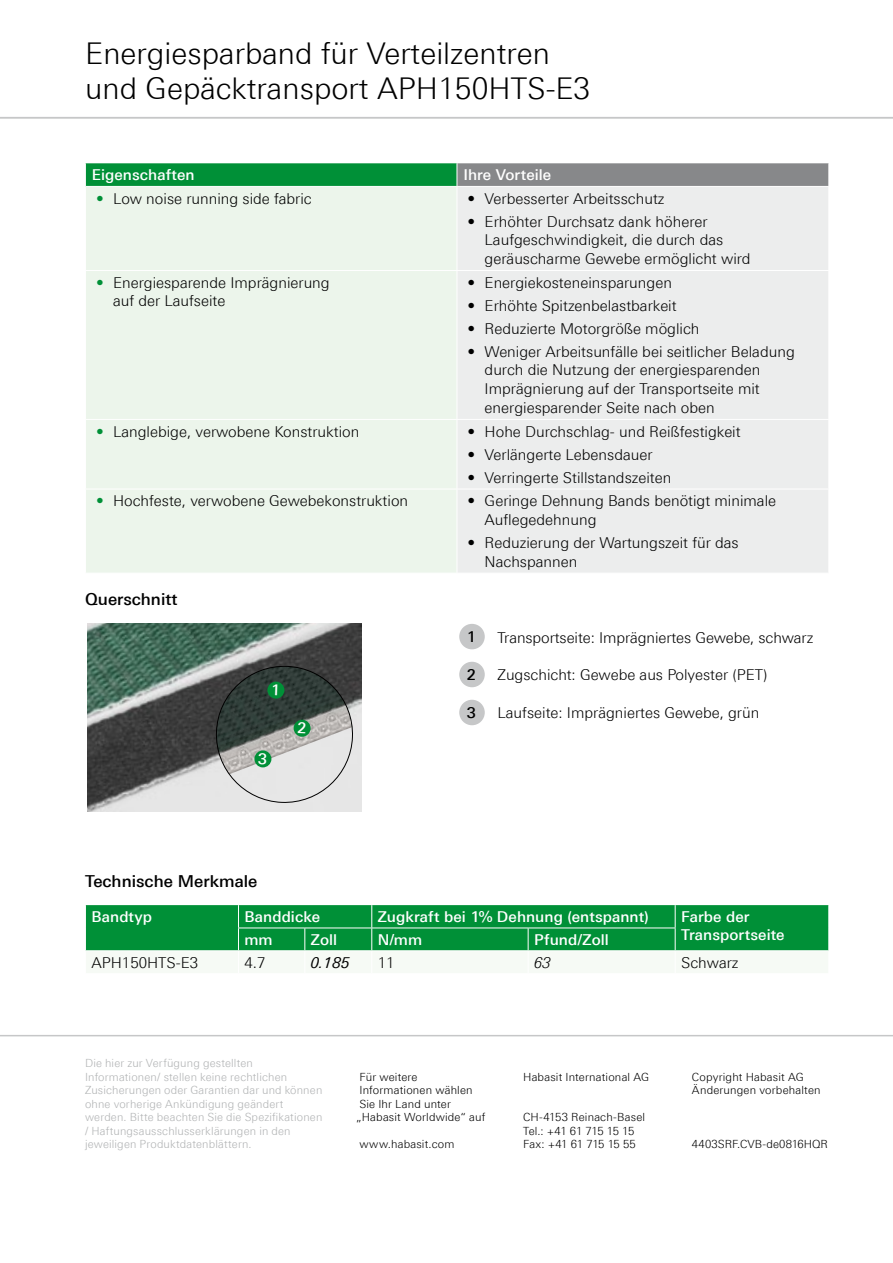
<style>
.page{position:relative;width:893px;height:1263px;background:#fff}
.page>*{position:absolute;margin:0;border:0;box-sizing:border-box;transform-origin:0 0}
.t1{font:300 30px/34.5px "Linotype Univers 330";color:#000}
.t2{font:500 16.5px "Linotype Univers 530";color:#000}
.t3{font:300 15px/18.8px "Linotype Univers 330";color:#000}
.t4{font:500 15px "Linotype Univers 530";letter-spacing:.005em;color:#fff}
.t5{font:italic 15px "Linotype Univers 431";color:#000}
.t6{font:500 15px "Linotype Univers 530";color:#000}
.t7{font:15px "Linotype Univers 331 Light It";color:#000}
.t8{font:300 11.25px/13.5px "Linotype Univers 330";letter-spacing:.015em;color:#b1b3b4}
.t9{font:300 11.25px/13.5px "Linotype Univers 330";letter-spacing:.015em;color:#000}
.s1{color:#009037}
</style>
<div class="page">
<div style="left:85px;top:163px;width:372px;height:23px;background:#009037"></div>
<div style="left:457px;top:163px;width:372px;height:23px;background:#87888a"></div>
<div style="left:86px;top:187px;width:370px;height:386px;background:#ecf5eb"></div>
<div style="left:458px;top:187px;width:370px;height:386px;background:#eceded"></div>
<svg style="left:85px;top:163px;width:1px;height:23px"></svg>
<svg style="left:457px;top:163px;width:1px;height:23px"></svg>
<svg style="left:828px;top:163px;width:1px;height:23px"></svg>
<hr style="left:85px;top:270px;width:372px;height:1px;background:#fff">
<hr style="left:457px;top:270px;width:372px;height:1px;background:#fff">
<hr style="left:457px;top:419px;width:372px;height:1px;background:#fff">
<hr style="left:457px;top:489px;width:372px;height:1px;background:#fff">
<hr style="left:85px;top:419px;width:372px;height:1px;background:#fff">
<hr style="left:85px;top:489px;width:372px;height:1px;background:#fff">
<div style="left:85px;top:905px;width:744px;height:45px;background:#009037"></div>
<hr style="left:238px;top:927px;width:67px;height:1px;background:#fff">
<hr style="left:305px;top:927px;width:67px;height:1px;background:#fff">
<hr style="left:372px;top:927px;width:156px;height:1px;background:#fff">
<hr style="left:528px;top:927px;width:147px;height:1px;background:#fff">
<div style="left:459px;top:624px;width:26px;height:25px;background:#c6c7c8;border-radius:50%"></div>
<div style="left:459px;top:662px;width:26px;height:25px;background:#c6c7c8;border-radius:50%"></div>
<div style="left:459px;top:700px;width:26px;height:25px;background:#c6c7c8;border-radius:50%"></div>
<hr style="left:0;top:117px;width:893px;height:1px;background:#c6c7c8">
<hr style="left:0;top:1035px;width:893px;height:1px;background:#c6c7c8">
<img style="left:87px;top:624px;width:274px;height:187px">
<svg style="left:214px;top:664px;width:141px;height:140px;background:#868f8a"></svg>
<h1 class="t1" style="left:85px;top:36px;width:507px">Energiesparband für Verteilzentren und Gepäcktransport APH150HTS-E3</h1>
<p class="t4" style="left:92px;top:166px;width:104px">Eigenschaften</p>
<p class="t4" style="left:463px;top:166px;width:89px">Ihre Vorteile</p>
<p class="t3" style="left:96px;top:189px;width:217px"><span class="s1">•</span> Low noise running side fabric</p>
<p class="t3" style="left:468px;top:189px;width:198px">• Verbesserter Arbeitsschutz</p>
<p class="t3" style="left:485px;top:212px;width:268px;text-indent:-17px">• Erhöhter Durchsatz dank höherer<br>Laufgeschwindigkeit, die durch das geräuscharme Gewebe ermöglicht wird</p>
<p class="t3" style="left:113px;top:273px;width:218px;text-indent:-17px"><span class="s1">•</span> Energiesparende Imprägnierung auf der Laufseite</p>
<p class="t3" style="left:468px;top:273px;width:206px">• Energiekosteneinsparungen</p>
<p class="t3" style="left:468px;top:296px;width:211px">• Erhöhte Spitzenbelastbarkeit</p>
<p class="t3" style="left:468px;top:319px;width:233px">• Reduzierte Motorgröße möglich</p>
<p class="t3" style="left:485px;top:342px;width:312px;text-indent:-17px">• Weniger Arbeitsunfälle bei seitlicher Beladung durch die Nutzung der energiesparenden Imprägnierung auf der Transportseite mit energiesparender Seite nach oben</p>
<p class="t3" style="left:96px;top:422px;width:265px"><span class="s1">•</span> Langlebige, verwobene Konstruktion</p>
<p class="t3" style="left:468px;top:422px;width:275px">• Hohe Durchschlag- und Reißfestigkeit</p>
<p class="t3" style="left:468px;top:445px;width:186px">• Verlängerte Lebensdauer</p>
<p class="t3" style="left:468px;top:468px;width:205px">• Verringerte Stillstandszeiten</p>
<p class="t3" style="left:96px;top:491px;width:314px"><span class="s1">•</span> Hochfeste, verwobene Gewebekonstruktion</p>
<p class="t3" style="left:485px;top:491px;width:293px;text-indent:-17px">• Geringe Dehnung Bands benötigt minimale<br>Auflegedehnung</p>
<p class="t3" style="left:485px;top:533px;width:256px;text-indent:-17px">• Reduzierung der Wartungszeit für das<br>Nachspannen</p>
<p class="t2" style="left:85px;top:589px;width:94px">Querschnitt</p>
<p class="t2" style="left:85px;top:871px;width:174px">Technische Merkmale</p>
<p class="t6" style="left:467px;top:628px;width:10px">1</p>
<p class="t6" style="left:467px;top:666px;width:10px">2</p>
<p class="t6" style="left:467px;top:704px;width:10px">3</p>
<p class="t3" style="left:497px;top:628px;width:317px">Transportseite: Imprägniertes Gewebe, schwarz</p>
<p class="t3" style="left:497px;top:665px;width:271px">Zugschicht: Gewebe aus Polyester (PET)</p>
<p class="t3" style="left:497px;top:703px;width:263px">Laufseite: Imprägniertes Gewebe, grün</p>
<p class="t4" style="left:91px;top:908px;width:62px">Bandtyp</p>
<p class="t4" style="left:244px;top:908px;width:77px">Banddicke</p>
<p class="t4" style="left:378px;top:908px;width:273px">Zugkraft bei 1% Dehnung (entspannt)</p>
<p class="t4" style="left:681px;top:908px;width:70px">Farbe der</p>
<p class="t4" style="left:244px;top:931px;width:30px">mm</p>
<p class="t4" style="left:681px;top:926px;width:105px">Transportseite</p>
<p class="t4" style="left:311px;top:931px;width:28px">Zoll</p>
<p class="t4" style="left:378px;top:931px;width:46px">N/mm</p>
<p class="t4" style="left:534px;top:931px;width:76px">Pfund/Zoll</p>
<p class="t3" style="left:91px;top:953px;width:108px">APH150HTS-E3</p>
<p class="t3" style="left:244px;top:953px;width:22px">4.7</p>
<p class="t5" style="left:311px;top:954px;width:40px">0.185</p>
<p class="t3" style="left:378px;top:953px;width:18px">11</p>
<p class="t7" style="left:534px;top:953px;width:18px">63</p>
<p class="t3" style="left:681px;top:953px;width:59px">Schwarz</p>
<p class="t8" style="left:85px;top:1056px;width:239px">Die hier zur Verfügung gestellten Informationen/ stellen keine rechtlichen Zusicherungen oder Garantien dar und können ohne vorherige Ankündigung geändert werden. Bitte beachten Sie die Spezifikationen / Haftungsausschlusserklärungen in den jeweiligen Produktdatenblättern.</p>
<p class="t9" style="left:359px;top:1070px;width:60px">Für weitere</p>
<p class="t9" style="left:360px;top:1083px;width:115px">Informationen wählen</p>
<p class="t9" style="left:359px;top:1097px;width:93px">Sie Ihr Land unter</p>
<p class="t9" style="left:356px;top:1110px;width:131px">„Habasit Worldwide“ auf</p>
<p class="t9" style="left:360px;top:1137px;width:97px">www.habasit.com</p>
<p class="t9" style="left:523px;top:1070px;width:127px">Habasit International AG</p>
<p class="t9" style="left:523px;top:1110px;width:124px">CH-4153 Reinach-Basel<br>Tel.: +41 61 715 15 15<br>Fax: +41 61 715 15 55</p>
<p class="t9" style="left:692px;top:1070px;width:130px">Copyright Habasit AG<br>Änderungen vorbehalten</p>
<p class="t9" style="left:692px;top:1137px;width:138px">4403SRF.CVB-de0816HQR</p>
</div>
